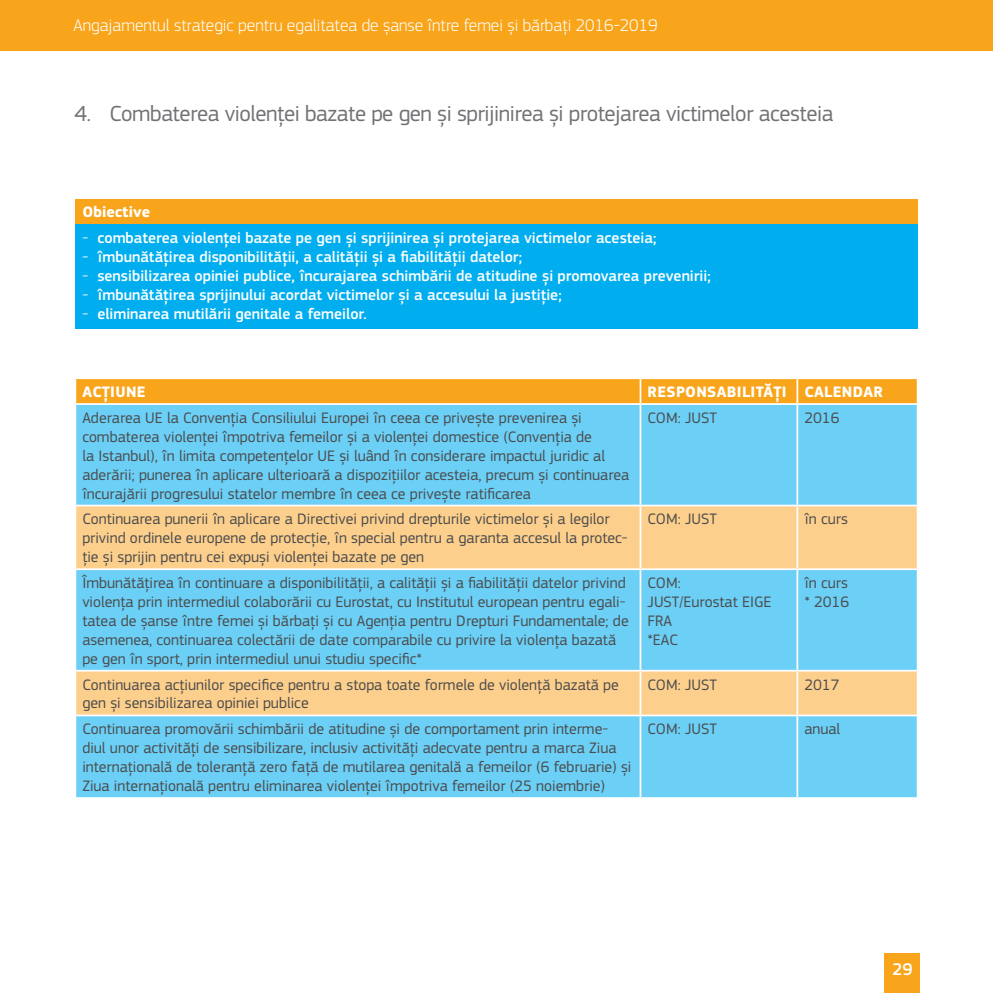
<style>
.page{position:relative;width:993px;height:993px;background:#fff}
.page>*{position:absolute;margin:0;border:0;box-sizing:border-box;transform-origin:0 0}
.title_level_2{font:22.75px "EC Square Sans Pro";letter-spacing:-.02em;color:#717275}
.t1{font:300 17.5px "EC Square Sans Pro";color:#fff}
.t2{font:500 17.5px "EC Square Sans Pro";color:#fff}
.Table_text_black{font:15.75px/18.9px "EC Square Sans Pro";color:#4b4c4d}
.t3{font:500 15.75px "EC Square Sans Pro";color:#fff}
.Table_header{font:700 15.75px "EC Square Sans Pro";letter-spacing:.02em;color:#fff}
.Table_header-2{font:700 15.75px "EC Square Sans Pro";color:#fff}
.s1{font-weight:400}
</style>
<div class="page">
<div style="left:884px;top:952px;width:35px;height:40px;background:#f9a51b"></div>
<div style="left:0;top:0;width:992px;height:51px;background:#f9a51b"></div>
<div style="left:75px;top:198px;width:842px;height:26px;background:#f9a51b"></div>
<div style="left:75px;top:224px;width:842px;height:105px;background:#00aeef"></div>
<div style="left:76px;top:379px;width:840px;height:24px;background:#f9a51b"></div>
<div style="left:76px;top:405px;width:840px;height:391px;background:#6bcff6"></div>
<svg style="left:76px;top:506px;width:840px;height:208px;background:#b6cfc0"></svg>
<hr style="left:639px;top:405px;width:2px;height:99px;background:#fff">
<hr style="left:796px;top:405px;width:2px;height:99px;background:#fff">
<hr style="left:74px;top:504px;width:566px;height:2px;background:#fff">
<hr style="left:640px;top:504px;width:157px;height:2px;background:#fff">
<hr style="left:639px;top:506px;width:2px;height:62px;background:#fff">
<hr style="left:797px;top:504px;width:121px;height:2px;background:#fff">
<hr style="left:796px;top:506px;width:2px;height:62px;background:#fff">
<hr style="left:74px;top:568px;width:566px;height:2px;background:#fff">
<hr style="left:640px;top:568px;width:157px;height:2px;background:#fff">
<hr style="left:639px;top:570px;width:2px;height:99px;background:#fff">
<hr style="left:797px;top:568px;width:121px;height:2px;background:#fff">
<hr style="left:796px;top:570px;width:2px;height:99px;background:#fff">
<hr style="left:74px;top:669px;width:566px;height:2px;background:#fff">
<hr style="left:640px;top:669px;width:157px;height:2px;background:#fff">
<hr style="left:639px;top:671px;width:2px;height:43px;background:#fff">
<hr style="left:797px;top:669px;width:121px;height:2px;background:#fff">
<hr style="left:796px;top:671px;width:2px;height:43px;background:#fff">
<hr style="left:74px;top:714px;width:566px;height:2px;background:#fff">
<hr style="left:640px;top:714px;width:157px;height:2px;background:#fff">
<hr style="left:639px;top:716px;width:2px;height:80px;background:#fff">
<hr style="left:797px;top:714px;width:121px;height:2px;background:#fff">
<hr style="left:796px;top:716px;width:2px;height:80px;background:#fff">
<hr style="left:639px;top:379px;width:2px;height:24px;background:#fff">
<hr style="left:796px;top:379px;width:2px;height:24px;background:#fff">
<p class="t1" style="left:73px;top:15px;width:585px">Angajamentul strategic pentru egalitatea de șanse între femei și bărbați 2016-2019</p>
<p class="title_level_2" style="left:74px;top:100px;width:760px">4. Combaterea violenței bazate pe gen și sprijinirea și protejarea victimelor acesteia</p>
<p class="Table_header-2" style="left:82px;top:203px;width:69px">Obiective</p>
<p class="t3" style="left:82px;top:229px;width:575px"><span class="s1">-</span> combaterea violenței bazate pe gen și sprijinirea și protejarea victimelor acesteia;</p>
<p class="t3" style="left:82px;top:248px;width:441px"><span class="s1">-</span> îmbunătățirea disponibilității, a calității și a fiabilității datelor;</p>
<p class="t3" style="left:82px;top:266px;width:629px"><span class="s1">-</span> sensibilizarea opiniei publice, încurajarea schimbării de atitudine și promovarea prevenirii;</p>
<p class="t3" style="left:82px;top:285px;width:480px"><span class="s1">-</span> îmbunătățirea sprijinului acordat victimelor și a accesului la justiție;</p>
<p class="t3" style="left:82px;top:304px;width:286px"><span class="s1">-</span> eliminarea mutilării genitale a femeilor.</p>
<p class="Table_header" style="left:82px;top:382px;width:65px">ACȚIUNE</p>
<p class="Table_header" style="left:647px;top:382px;width:140px">RESPONSABILITĂȚI</p>
<p class="Table_header" style="left:804px;top:382px;width:80px">CALENDAR</p>
<p class="Table_text_black" style="left:82px;top:408px;width:548px">Aderarea UE la Convenția Consiliului Europei în ceea ce privește prevenirea și combaterea violenței împotriva femeilor și a violenței domestice (Convenția de<br>la Istanbul), în limita competențelor UE și luând în considerare impactul juridic al aderării; punerea în aplicare ulterioară a dispozițiilor acesteia, precum și continuarea încurajării progresului statelor membre în ceea ce privește ratificarea</p>
<p class="Table_text_black" style="left:647px;top:408px;width:71px">COM: JUST</p>
<p class="Table_text_black" style="left:804px;top:408px;width:37px">2016</p>
<p class="Table_text_black" style="left:82px;top:509px;width:546px">Continuarea punerii în aplicare a Directivei privind drepturile victimelor și a legilor privind ordinele europene de protecție, în special pentru a garanta accesul la protec&shy;ție și sprijin pentru cei expuși violenței bazate pe gen</p>
<p class="Table_text_black" style="left:647px;top:509px;width:71px">COM: JUST</p>
<p class="Table_text_black" style="left:804px;top:509px;width:45px">în curs</p>
<p class="Table_text_black" style="left:82px;top:573px;width:547px">Îmbunătățirea în continuare a disponibilității, a calității și a fiabilității datelor privind violența prin intermediul colaborării cu Eurostat, cu Institutul european pentru egali&shy;tatea de șanse între femei și bărbați și cu Agenția pentru Drepturi Fundamentale; de asemenea, continuarea colectării de date comparabile cu privire la violența bazată pe gen în sport, prin intermediul unui studiu specific*</p>
<p class="Table_text_black" style="left:647px;top:573px;width:125px">COM:<br>JUST/Eurostat EIGE<br>FRA<br>*EAC</p>
<p class="Table_text_black" style="left:804px;top:573px;width:46px">în curs * 2016</p>
<p class="Table_text_black" style="left:82px;top:674px;width:537px">Continuarea acțiunilor specifice pentru a stopa toate formele de violență bazată pe gen și sensibilizarea opiniei publice</p>
<p class="Table_text_black" style="left:647px;top:674px;width:71px">COM: JUST</p>
<p class="Table_text_black" style="left:804px;top:674px;width:37px">2017</p>
<p class="Table_text_black" style="left:82px;top:719px;width:550px">Continuarea promovării schimbării de atitudine și de comportament prin interme&shy;diul unor activități de sensibilizare, inclusiv activități adecvate pentru a marca Ziua internațională de toleranță zero față de mutilarea genitală a femeilor (6 februarie) și Ziua internațională pentru eliminarea violenței împotriva femeilor (25 noiembrie)</p>
<p class="Table_text_black" style="left:647px;top:719px;width:71px">COM: JUST</p>
<p class="Table_text_black" style="left:804px;top:719px;width:37px">anual</p>
<p class="t2" style="left:892px;top:958px;width:22px">29</p>
</div>
